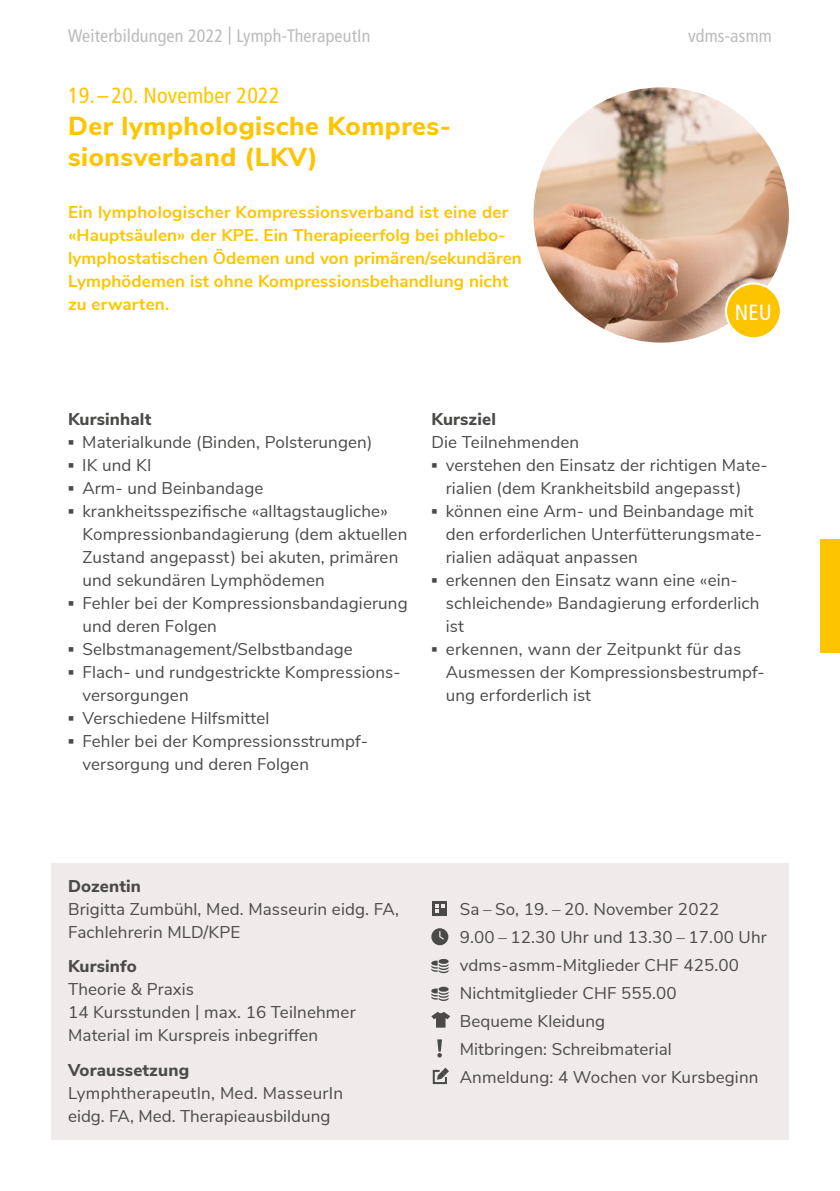
<style>
.page{position:relative;width:840px;height:1191px;background:#fff}
.page>*{position:absolute;margin:0;border:0;box-sizing:border-box;transform-origin:0 0}
.t1{font:800 26px/31px "Nunito Sans";letter-spacing:.02em;color:#fdc500}
.t2{font:condensed 22px "Frutiger LT Std";letter-spacing:.01em;color:#fdc500}
.t3{font:condensed 22px "Frutiger LT Std";color:#fff}
.t4{font:condensed 18px "Frutiger LT Std";letter-spacing:.01em;color:#bcbcbc}
.t5{font:17px/23px "Nunito Sans";letter-spacing:.01em;color:#4a4a49}
.t6{font:700 17px/23px "Nunito Sans";letter-spacing:.01em;color:#fdc500}
.t7{font:800 17px "Nunito Sans";letter-spacing:.01em;color:#4a4a49}
.s1{font-family:"Arial";font-weight:700}
</style>
<div class="page">
<div style="left:819px;top:539px;width:20px;height:113px;background:#fdc500"></div>
<div style="left:51px;top:863px;width:737px;height:277px;background:#eeebea"></div>
<svg style="left:431px;top:1011px;width:19px;height:16px"></svg>
<div style="left:431px;top:928px;width:17px;height:17px;background:#4a4a49;border-radius:50%"></div>
<svg style="left:439px;top:931px;width:5px;height:9px"></svg>
<div style="left:432px;top:901px;width:14px;height:14px;background:#4a4a49"></div>
<svg style="left:435px;top:904px;width:9px;height:8px"></svg>
<svg style="left:431px;top:959px;width:17px;height:14px"></svg>
<svg style="left:431px;top:986px;width:17px;height:15px"></svg>
<svg style="left:432px;top:1067px;width:17px;height:18px"></svg>
<svg style="left:437px;top:1039px;width:5px;height:18px"></svg>
<img style="left:533px;top:87px;width:255px;height:255px;border-radius:127px">
<div style="left:725px;top:283px;width:55px;height:55px;background:#fdc500;border-radius:50%"></div>
<div style="left:724px;top:282px;width:57px;height:57px;border:2px solid #fff;border-radius:50%"></div>
<p class="t4" style="left:68px;top:25px;width:304px">Weiterbildungen 2022 | Lymph-TherapeutIn</p>
<p class="t4" style="left:687px;top:25px;width:85px">vdms-asmm</p>
<p class="t2" style="left:68px;top:82px;width:213px">19.– 20. November 2022</p>
<h1 class="t1" style="left:68px;top:109px;width:384px">Der lymphologische Kompres&shy;sionsverband (LKV)</h1>
<p class="t6" style="left:68px;top:199px;width:455px">Ein lymphologischer Kompressionsverband ist eine der «Hauptsäulen» der KPE. Ein Therapieerfolg bei phlebo&shy;lymphostatischen Ödemen und von primären/sekundären Lymphödemen ist ohne Kompressionsbehandlung nicht zu erwarten.</p>
<p class="t3" style="left:734px;top:299px;width:39px">NEU</p>
<p class="t7" style="left:68px;top:406px;width:85px">Kursinhalt</p>
<p class="t5" style="left:68px;top:429px;width:305px"><span class="s1">▪</span> Materialkunde (Binden, Polsterungen)</p>
<p class="t5" style="left:68px;top:452px;width:85px"><span class="s1">▪</span> IK und KI</p>
<p class="t5" style="left:68px;top:475px;width:197px"><span class="s1">▪</span> Arm- und Beinbandage</p>
<p class="t5" style="left:82px;top:498px;width:326px;text-indent:-14px"><span class="s1">▪</span> krankheitsspezifische «alltagstaugliche» Kompressionbandagierung (dem aktuellen Zustand angepasst) bei akuten, primären und sekundären Lymphödemen</p>
<p class="t5" style="left:82px;top:590px;width:326px;text-indent:-14px"><span class="s1">▪</span> Fehler bei der Kompressionsbandagierung und deren Folgen</p>
<p class="t5" style="left:68px;top:636px;width:286px"><span class="s1">▪</span> Selbstmanagement/Selbstbandage</p>
<p class="t5" style="left:82px;top:659px;width:319px;text-indent:-14px"><span class="s1">▪</span> Flach- und rundgestrickte Kompressions&shy;versorgungen</p>
<p class="t5" style="left:68px;top:705px;width:203px"><span class="s1">▪</span> Verschiedene Hilfsmittel</p>
<p class="t5" style="left:82px;top:728px;width:287px;text-indent:-14px"><span class="s1">▪</span> Fehler bei der Kompressionsstrumpf&shy;versorgung und deren Folgen</p>
<p class="t7" style="left:431px;top:406px;width:66px">Kursziel</p>
<p class="t5" style="left:431px;top:429px;width:149px">Die Teilnehmenden</p>
<p class="t5" style="left:445px;top:452px;width:323px;text-indent:-14px"><span class="s1">▪</span> verstehen den Einsatz der richtigen Mate&shy;rialien (dem Krankheitsbild angepasst)</p>
<p class="t5" style="left:445px;top:498px;width:317px;text-indent:-14px"><span class="s1">▪</span> können eine Arm- und Beinbandage mit den erforderlichen Unterfütterungsmate&shy;rialien adäquat anpassen</p>
<p class="t5" style="left:445px;top:567px;width:315px;text-indent:-14px"><span class="s1">▪</span> erkennen den Einsatz wann eine «ein&shy;schleichende» Bandagierung erforderlich ist</p>
<p class="t5" style="left:445px;top:636px;width:320px;text-indent:-14px"><span class="s1">▪</span> erkennen, wann der Zeitpunkt für das<br>Ausmessen der Kompressionsbestrumpf&shy;ung erforderlich ist</p>
<p class="t7" style="left:68px;top:873px;width:74px">Dozentin</p>
<p class="t5" style="left:68px;top:896px;width:332px">Brigitta Zumbühl, Med. Masseurin eidg. FA,<br>Fachlehrerin MLD/KPE</p>
<p class="t7" style="left:68px;top:954px;width:70px">Kursinfo</p>
<p class="t5" style="left:68px;top:977px;width:289px">Theorie &amp; Praxis<br>14 Kursstunden | max. 16 Teilnehmer<br>Material im Kurspreis inbegriffen</p>
<p class="t7" style="left:68px;top:1057px;width:122px">Voraussetzung</p>
<p class="t5" style="left:68px;top:1080px;width:276px">LymphtherapeutIn, Med. MasseurIn eidg. FA, Med. Therapieausbildung</p>
<p class="t5" style="left:459px;top:894px;width:308px;line-height:28px">Sa – So, 19. – 20. November 2022<br>9.00 – 12.30 Uhr und 13.30 – 17.00 Uhr vdms-asmm-Mitglieder CHF 425.00<br>Nichtmitglieder CHF 555.00<br>Bequeme Kleidung<br>Mitbringen: Schreibmaterial<br>Anmeldung: 4 Wochen vor Kursbeginn</p>
</div>
